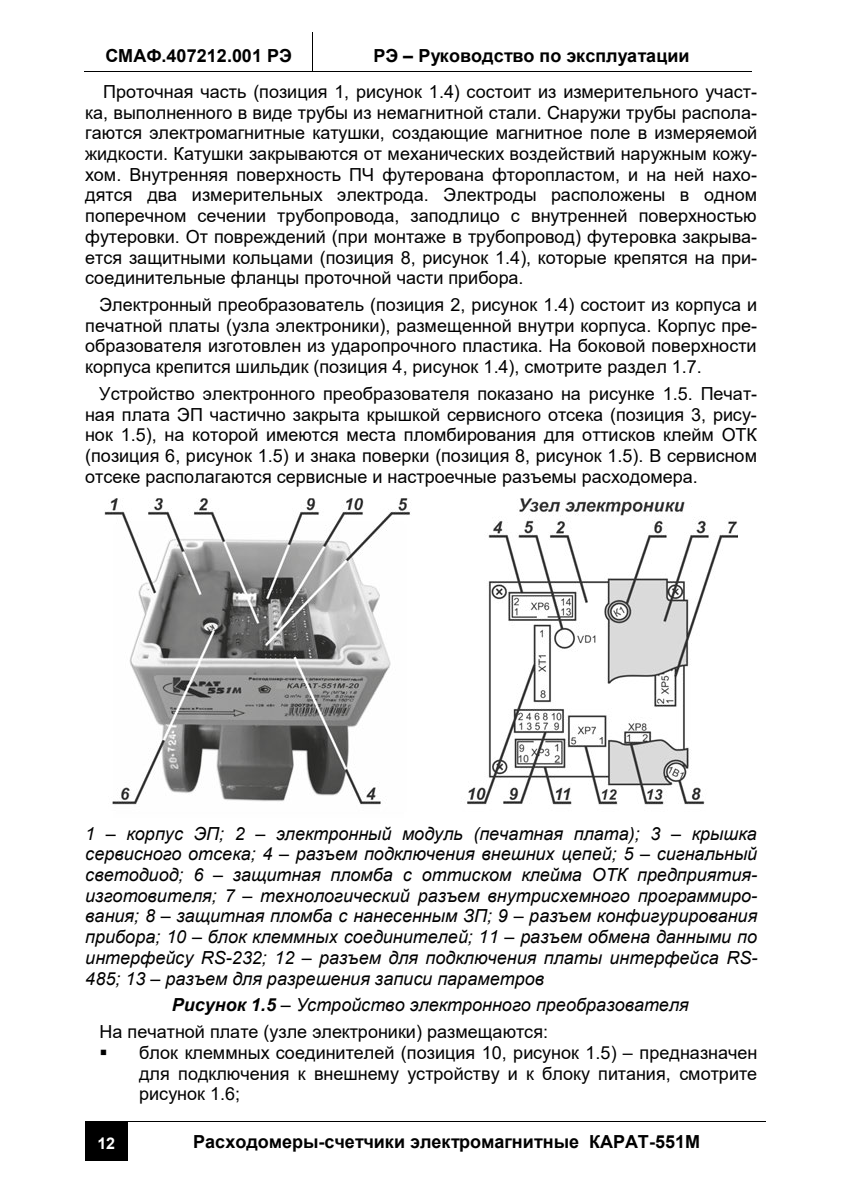
<style>
.page{position:relative;width:842px;height:1191px;background:#fff}
.page>*{position:absolute;margin:0;border:0;box-sizing:border-box;transform-origin:0 0}
.t1{font:18px/20.6px "Arial";color:#000;text-align:justify}
.t2{font:italic 18px/20.8px "Arial";letter-spacing:.005em;color:#000;text-align:justify}
.t3{font:700 18px "Arial";color:#000}
.t4{font:700 16px "Arial";color:#fff}
.s1{font-weight:700;font-style:italic}
.s2{font-style:italic}
</style>
<div class="page">
<hr style="left:84px;top:71px;width:228px;height:1px;background:#000">
<hr style="left:312px;top:32px;width:1px;height:39px;background:#000">
<hr style="left:312px;top:71px;width:439px;height:1px;background:#000">
<div style="left:86px;top:1121px;width:41px;height:39px;background:#000"></div>
<hr style="left:86px;top:1120px;width:41px;height:1px;background:#000">
<hr style="left:128px;top:1120px;width:638px;height:1px;background:#000">
<hr style="left:85px;top:1127px;width:1px;height:33px;background:#000">
<hr style="left:86px;top:1160px;width:41px;height:1px;background:#000">
<hr style="left:127px;top:1127px;width:1px;height:33px;background:#000">
<img style="left:105px;top:498px;width:633px;height:307px">
<p class="t3" style="left:105px;top:43px;width:188px">СМАФ.407212.001 РЭ</p>
<p class="t3" style="left:373px;top:43px;width:318px">РЭ – Руководство по эксплуатации</p>
<p class="t1" style="left:85px;top:81px;width:674px;text-indent:18px">Проточная часть (позиция 1, рисунок 1.4) состоит из измерительного участ&shy;ка, выполненного в виде трубы из немагнитной стали. Снаружи трубы распола&shy;гаются электромагнитные катушки, создающие магнитное поле в измеряемой жидкости. Катушки закрываются от механических воздействий наружным кожу&shy;хом. Внутренняя поверхность ПЧ футерована фторопластом, и на ней нахо&shy;дятся два измерительных электрода. Электроды расположены в одном поперечном сечении трубопровода, заподлицо с внутренней поверхностью футеровки. От повреждений (при монтаже в трубопровод) футеровка закрыва&shy;ется защитными кольцами (позиция 8, рисунок 1.4), которые крепятся на при&shy;соединительные фланцы проточной части прибора.</p>
<p class="t1" style="left:85px;top:294px;width:674px;text-indent:14px">Электронный преобразователь (позиция 2, рисунок 1.4) состоит из корпуса и печатной платы (узла электроники), размещенной внутри корпуса. Корпус пре&shy;образователя изготовлен из ударопрочного пластика. На боковой поверхности корпуса крепится шильдик (позиция 4, рисунок 1.4), смотрите раздел 1.7.</p>
<p class="t1" style="left:85px;top:383px;width:674px;text-indent:14px">Устройство электронного преобразователя показано на рисунке 1.5. Печат&shy;ная плата ЭП частично закрыта крышкой сервисного отсека (позиция 3, рису&shy;нок 1.5), на которой имеются места пломбирования для оттисков клейм ОТК (позиция 6, рисунок 1.5) и знака поверки (позиция 8, рисунок 1.5). В сервисном отсеке располагаются сервисные и настроечные разъемы расходомера.</p>
<p class="t2" style="left:85px;top:823px;width:674px">1 – корпус ЭП; 2 – электронный модуль (печатная плата); 3 – крышка сервисного отсека; 4 – разъем подключения внешних цепей; 5 – сигнальный светодиод; 6 – защитная пломба с оттиском клейма ОТК предприятия&shy;изготовителя; 7 – технологический разъем внутрисхемного программиро&shy;вания; 8 – защитная пломба с нанесенным ЗП; 9 – разъем конфигурирования прибора; 10 – блок клеммных соединителей; 11 – разъем обмена данными по интерфейсу RS-232; 12 – разъем для подключения платы интерфейса RS-485; 13 – разъем для разрешения записи параметров</p>
<p class="t1" style="left:99px;top:991px;width:591px;line-height:27.2px;text-indent:72px"><span class="s1">Рисунок 1.5</span> <span class="s2">– Устройство электронного преобразователя<br></span>На печатной плате (узле электроники) размещаются:</p>
<p class="t1" style="left:139px;top:1042px;width:620px;text-indent:-40px">▪ блок клеммных соединителей (позиция 10, рисунок 1.5) – предназначен для подключения к внешнему устройству и к блоку питания, смотрите рисунок 1.6;</p>
<p class="t4" style="left:97px;top:1132px;width:19px">12</p>
<p class="t3" style="left:193px;top:1128px;width:508px">Расходомеры-счетчики электромагнитные КАРАТ-551М</p>
</div>
